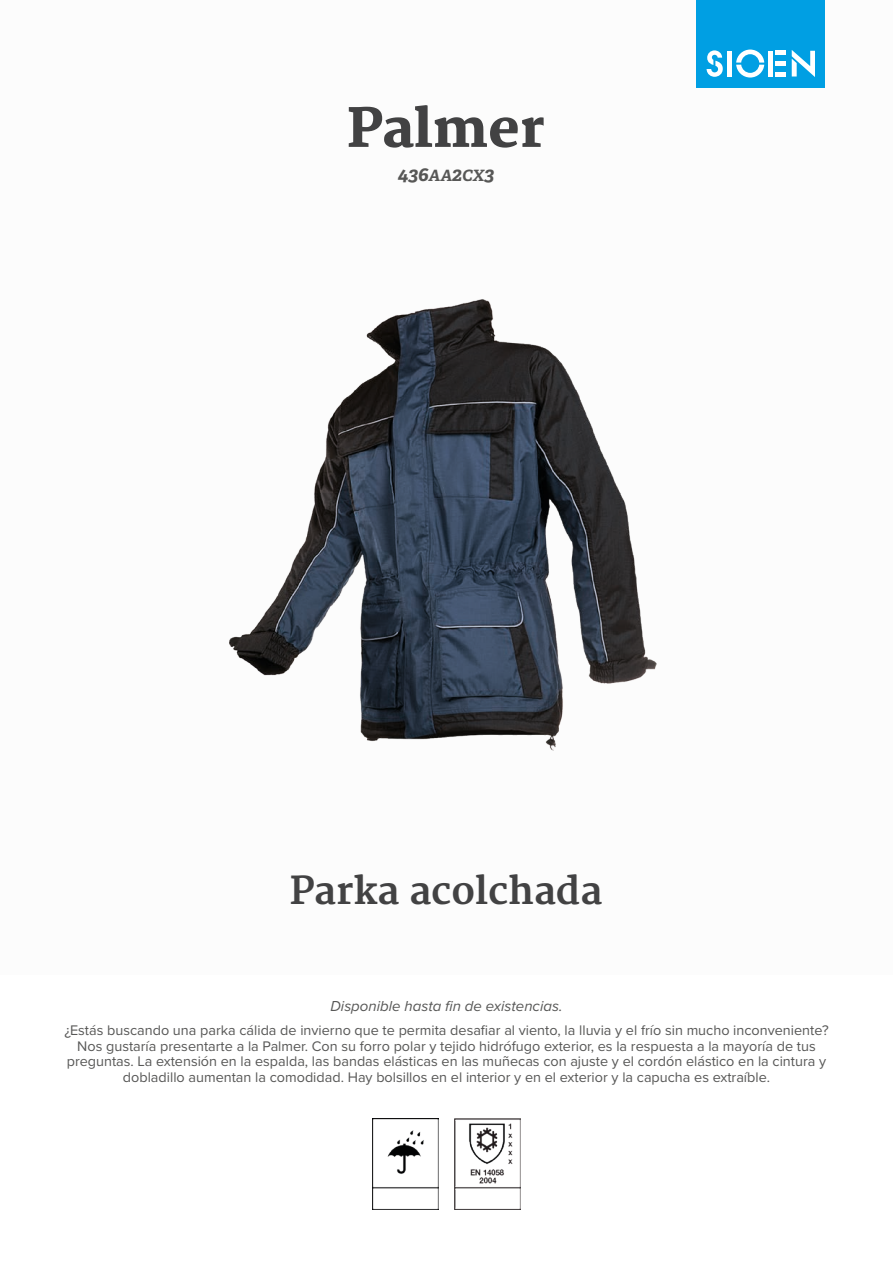
<style>
.page{position:relative;width:893px;height:1263px;background:#fff}
.page>*{position:absolute;margin:0;border:0;box-sizing:border-box;transform-origin:0 0}
.t1{font:800 52.5px "Merriweather";color:#424243}
.t2{font:700 37.5px "Merriweather";color:#424243}
.t3{font:italic 700 19.5px "Adelle PE";color:#575756}
.t4{font:italic 15px "Proxima Nova";color:#575756}
.t5{font:14.4px/15.6px "Proxima Nova";color:#575756;text-align:center}
.s1{font-size:15.6px}
</style>
<div class="page">
<div style="left:697px;top:0;width:128px;height:88px;background:#009fe3"></div>
<svg style="left:707px;top:50px;width:16px;height:27px"></svg>
<svg style="left:736px;top:50px;width:28px;height:28px"></svg>
<div style="left:727px;top:51px;width:5px;height:26px;background:#fff"></div>
<div style="left:768px;top:51px;width:5px;height:26px;background:#fff"></div>
<div style="left:775px;top:72px;width:11px;height:5px;background:#fff"></div>
<div style="left:775px;top:61px;width:11px;height:5px;background:#fff"></div>
<hr style="left:775px;top:51px;width:11px;height:4px;background:#fff">
<svg style="left:792px;top:50px;width:23px;height:27px"></svg>
<img style="left:372px;top:1118px;width:66px;height:92px">
<img style="left:454px;top:1118px;width:67px;height:92px">
<img style="left:229px;top:299px;width:428px;height:452px">
<h1 class="t1" style="left:347px;top:98px;width:199px">Palmer</h1>
<h3 class="t3" style="left:397px;top:160px;width:98px">436<span class="s1">AA</span>2<span class="s1">CX</span>3</h3>
<h2 class="t2" style="left:290px;top:869px;width:314px">Parka acolchada</h2>
<p class="t4" style="left:330px;top:995px;width:234px">Disponible hasta fin de existencias.</p>
<p class="t5" style="left:64px;top:1022px;width:766px">¿Estás buscando una parka cálida de invierno que te permita desafiar al viento, la lluvia y el frío sin mucho inconveniente?<br>Nos gustaría presentarte a la Palmer. Con su forro polar y tejido hidrófugo exterior, es la respuesta a la mayoría de tus preguntas. La extensión en la espalda, las bandas elásticas en las muñecas con ajuste y el cordón elástico en la cintura y dobladillo aumentan la comodidad. Hay bolsillos en el interior y en el exterior y la capucha es extraíble.</p>
</div>
